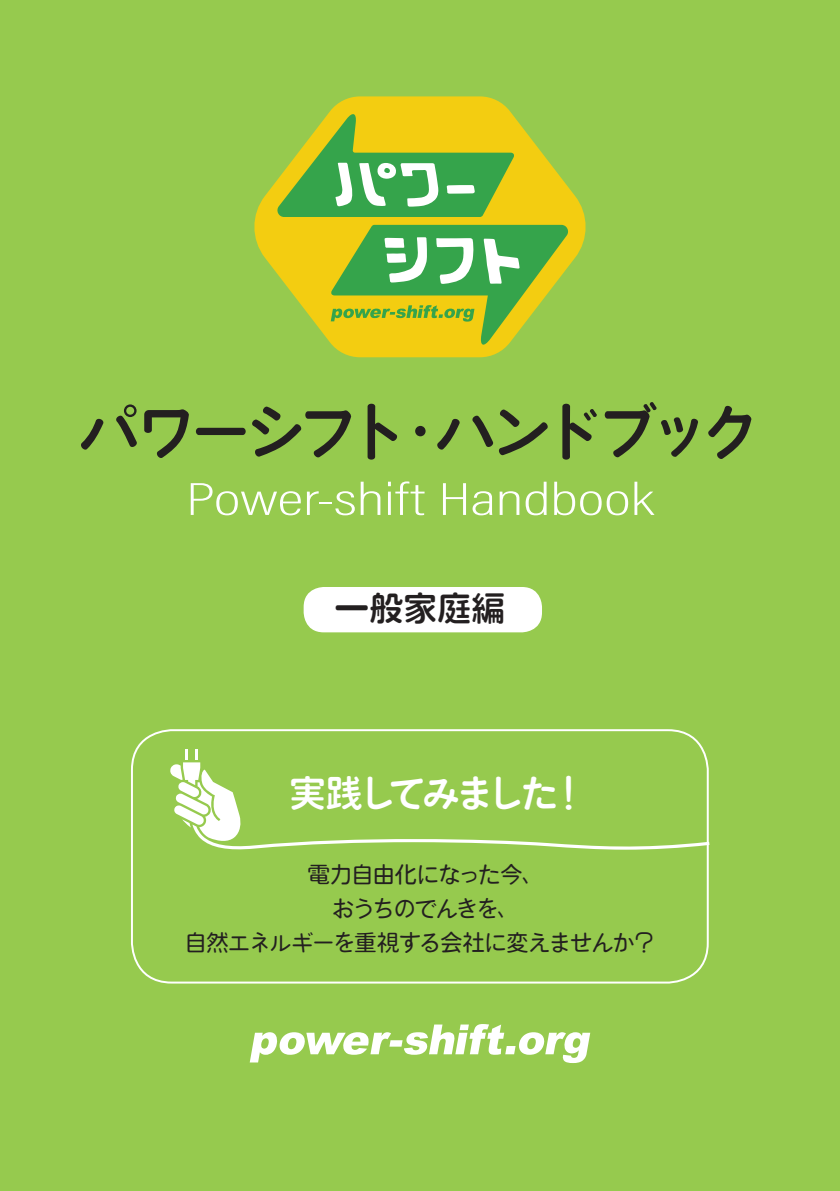
<style>
.page{position:relative;width:840px;height:1191px;background:#fff}
.page>*{position:absolute;margin:0;border:0;box-sizing:border-box;transform-origin:0 0}
.t1{font:61px "VDL V7 Maru Gothic Bold";letter-spacing:-.125em;color:#231f20}
.t2{font:200 46.6px "Acumin Pro Cond";letter-spacing:-.01em;color:#fff;scale:1.43 1}
.t3{font:36.8px "VDL V7 Maru Gothic Bold";letter-spacing:-.095em;color:#fff}
.t4{font:34px "VDL V7 Maru Gothic Bold";letter-spacing:-.005em;color:#231f20}
.t5{font:22.6px/34px "VDL V7 Maru Gothic Medium";letter-spacing:-.065em;color:#231f20;text-align:center}
</style>
<div class="page">
<div style="left:0;top:0;width:839px;height:1191px;background:#96ca4e"></div>
<div style="left:131px;top:729px;width:577px;height:254px;border:2px solid #fff;border-radius:40px"></div>
<svg style="left:170px;top:749px;width:539px;height:102px"></svg>
<svg style="left:254px;top:96px;width:332px;height:261px"></svg>
<svg style="left:275px;top:111px;width:239px;height:106px;background:#95be44"></svg>
<svg style="left:330px;top:225px;width:239px;height:123px;background:#95be44"></svg>
<div style="left:303px;top:587px;width:238px;height:45px;background:#fff;border-radius:20px"></div>
<svg style="left:249px;top:1024px;width:341px;height:39px"></svg>
<h1 class="t1" style="left:78px;top:389px;width:684px">パワーシフト・ハンドブック</h1>
<h2 class="t2" style="left:186px;top:469px;width:329px">Power-shift Handbook</h2>
<h3 class="t4" style="left:334px;top:585px;width:172px">一般家庭編</h3>
<h3 class="t3" style="left:289px;top:767px;width:299px">実践してみました！</h3>
<p class="t5" style="left:184px;top:856px;width:472px">電力自由化になった今、<br>おうちのでんきを、<br>自然エネルギーを重視する会社に変えませんか？</p>
</div>
